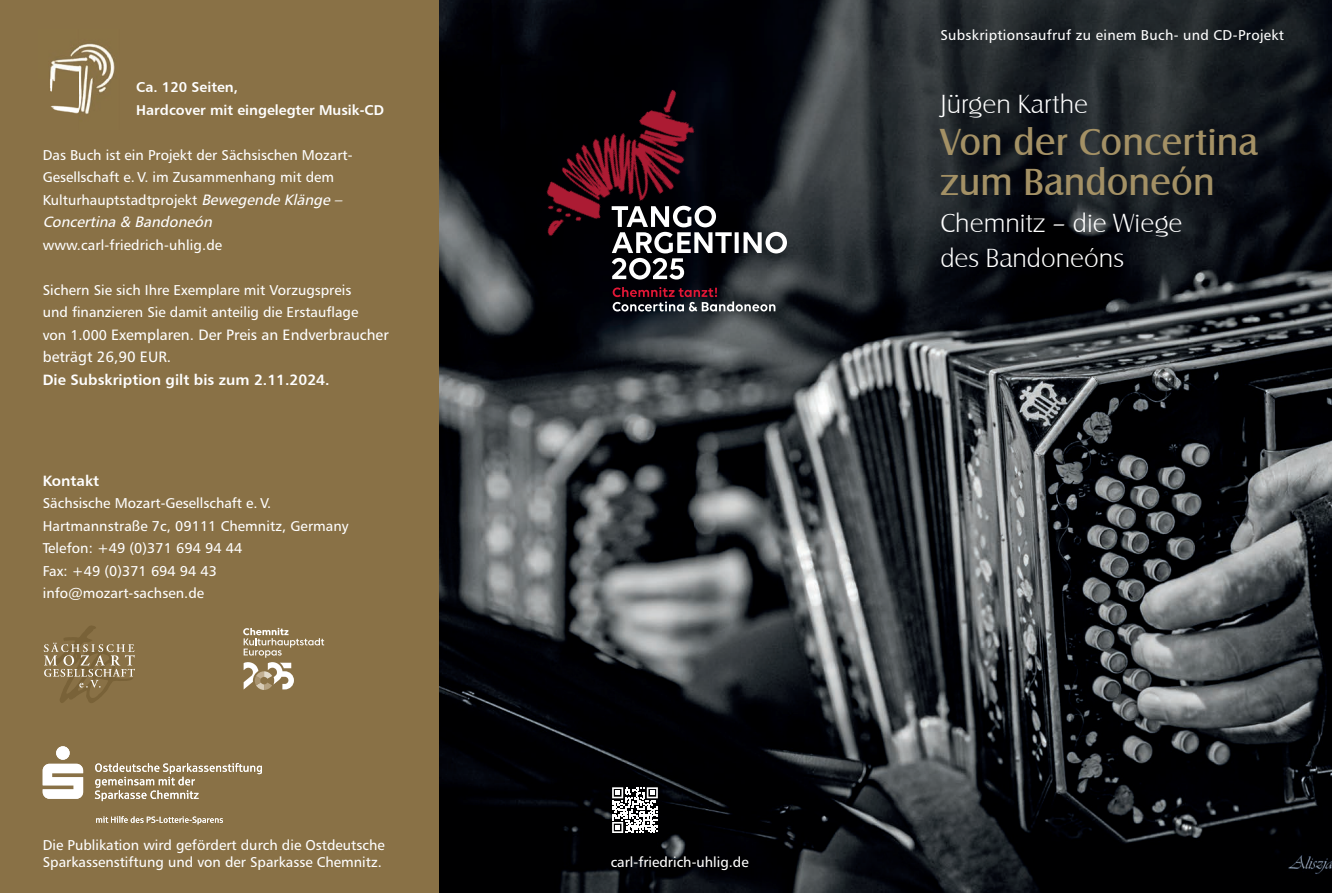
<style>
.page{position:relative;width:1332px;height:893px;background:#fff}
.page>*{position:absolute;margin:0;border:0;box-sizing:border-box;transform-origin:0 0}
.t1{font:38.85px/40.5px "Castle T";color:#a49165}
.t2{font:27px/34.5px "Castle T Ligh";color:#fff}
.t3{font:15px/22.5px "Humanist 777 BT Roman B";color:#fff}
.t4{font:15px "Humanist 777 BT Bold B";color:#fff}
.t5{font:italic 15px "Humanist 777 BT Roman B";color:#fff}
.t6{font:14.25px/22.5px "Humanist 777 BT Roman B";color:#fff}
.t7{font:14.25px/22.5px "Humanist 777 BT Bold B";color:#fff}
.t8{font:14.25px "Humanist 777 BT Roman B";letter-spacing:.02em;color:#fff}
.s1{font-style:italic;font-size:15px}
.s2{font-size:14.25px}
</style>
<div class="page">
<img style="left:438px;top:0;width:893px;height:893px">
<div style="left:0;top:0;width:438px;height:893px;background:#897146"></div>
<svg style="left:44px;top:626px;width:91px;height:77px"></svg>
<svg style="left:243px;top:628px;width:81px;height:62px"></svg>
<svg style="left:95px;top:763px;width:167px;height:38px"></svg>
<svg style="left:43px;top:746px;width:40px;height:53px"></svg>
<svg style="left:96px;top:816px;width:127px;height:8px"></svg>
<svg style="left:612px;top:787px;width:45px;height:46px"></svg>
<img style="left:50px;top:43px;width:65px;height:71px">
<img style="left:507px;top:72px;width:218px;height:197px">
<svg style="left:612px;top:287px;width:163px;height:24px;background:#4b3a42"></svg>
<svg style="left:611px;top:206px;width:175px;height:74px"></svg>
<p class="t7" style="left:136px;top:76px;width:249px">Ca. 120 Seiten,<br>Hardcover mit eingelegter Musik-CD</p>
<p class="t6" style="left:43px;top:143px;width:311px">Das Buch ist ein Projekt der Sächsischen Mozart-<br>Gesellschaft e. V. im Zusammenhang mit dem<br>Kulturhauptstadtprojekt <span class="s1">Bewegende Klänge –</span></p>
<p class="t5" style="left:43px;top:213px;width:174px">Concertina &amp; Bandoneón</p>
<p class="t6" style="left:43px;top:233px;width:181px">www.carl-friedrich-uhlig.de</p>
<p class="t6" style="left:43px;top:278px;width:317px">Sichern Sie sich Ihre Exemplare mit Vorzugspreis und finanzieren Sie damit anteilig die Erstauflage</p>
<p class="t3" style="left:43px;top:323px;width:347px"><span class="s2">von 1.000</span> Exemplaren. Der Preis an Endverbraucher beträgt 26,90 EUR.</p>
<p class="t4" style="left:43px;top:370px;width:288px">Die Subskription gilt bis zum 2.11.2024.</p>
<p class="t4" style="left:43px;top:471px;width:58px">Kontakt</p>
<p class="t6" style="left:43px;top:492px;width:307px">Sächsische Mozart-Gesellschaft e. V.<br>Hartmannstraße 7c, 09111 Chemnitz, Germany<br>Telefon: +49 (0)371 694 94 44<br>Fax: +49 (0)371 694 94 43 info@mozart-sachsen.de</p>
<p class="t6" style="left:43px;top:836px;width:343px;line-height:17.1px">Die Publikation wird gefördert durch die Ostdeutsche<br>Sparkassenstiftung und von der Sparkasse Chemnitz.</p>
<p class="t8" style="left:940px;top:27px;width:345px">Subskriptionsaufruf zu einem Buch- und CD-Projekt</p>
<h2 class="t2" style="left:940px;top:87px;width:149px">Jürgen Karthe</h2>
<h1 class="t1" style="left:940px;top:122px;width:319px">Von der Concertina zum Bandoneón</h1>
<h2 class="t2" style="left:940px;top:207px;width:243px">Chemnitz – die Wiege des Bandoneóns</h2>
<p class="t6" style="left:610px;top:851px;width:139px">carl-friedrich-uhlig.de</p>
</div>
